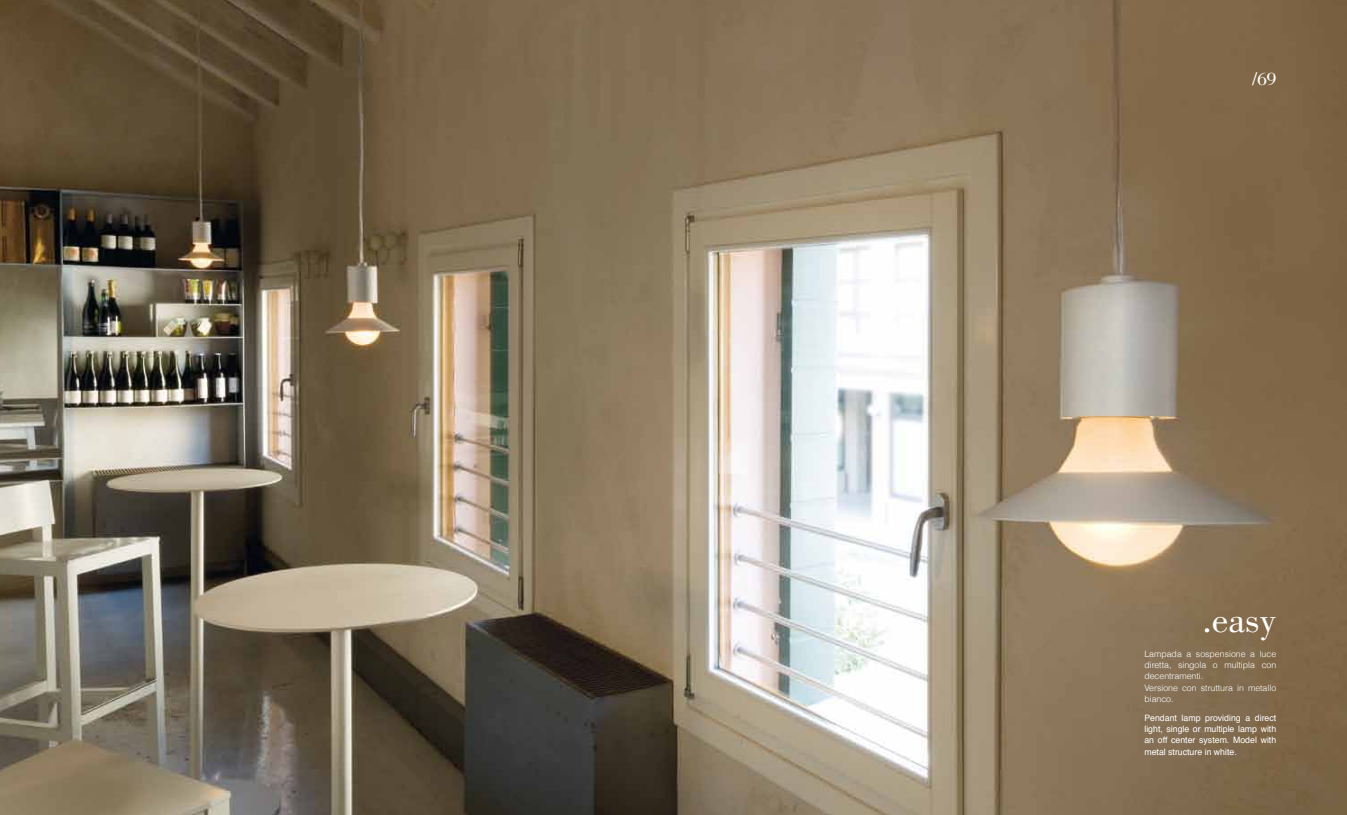
<style>
.page{position:relative;width:1347px;height:815px;background:#fff}
.page>*{position:absolute;margin:0;border:0;box-sizing:border-box;transform-origin:0 0}
.t1{font:37.5px "Bodoni";color:#fff}
.t2{font:18.75px "Bodoni";color:#fff}
.t3{font:8.75px/11.2px "Helvetica";color:#fff;text-align:justify}
.t4{font:300 8.75px/11.2px "Helvetica";color:#fff}
</style>
<div class="page">
<img style="left:0;top:0;width:1346px;height:815px">
<h2 class="t2" style="left:1252px;top:68px;width:25px">/69</h2>
<h1 class="t1" style="left:1202px;top:599px;width:75px">.easy</h1>
<p class="t4" style="left:1144px;top:648px;width:133px">Lampada a sospensione a luce diretta, singola o multipla con decentramenti.<br>Versione con struttura in metallo bianco.</p>
<p class="t3" style="left:1144px;top:712px;width:133px">Pendant lamp providing a direct light, single or multiple lamp with an off center system. Model with metal structure in white.</p>
</div>
